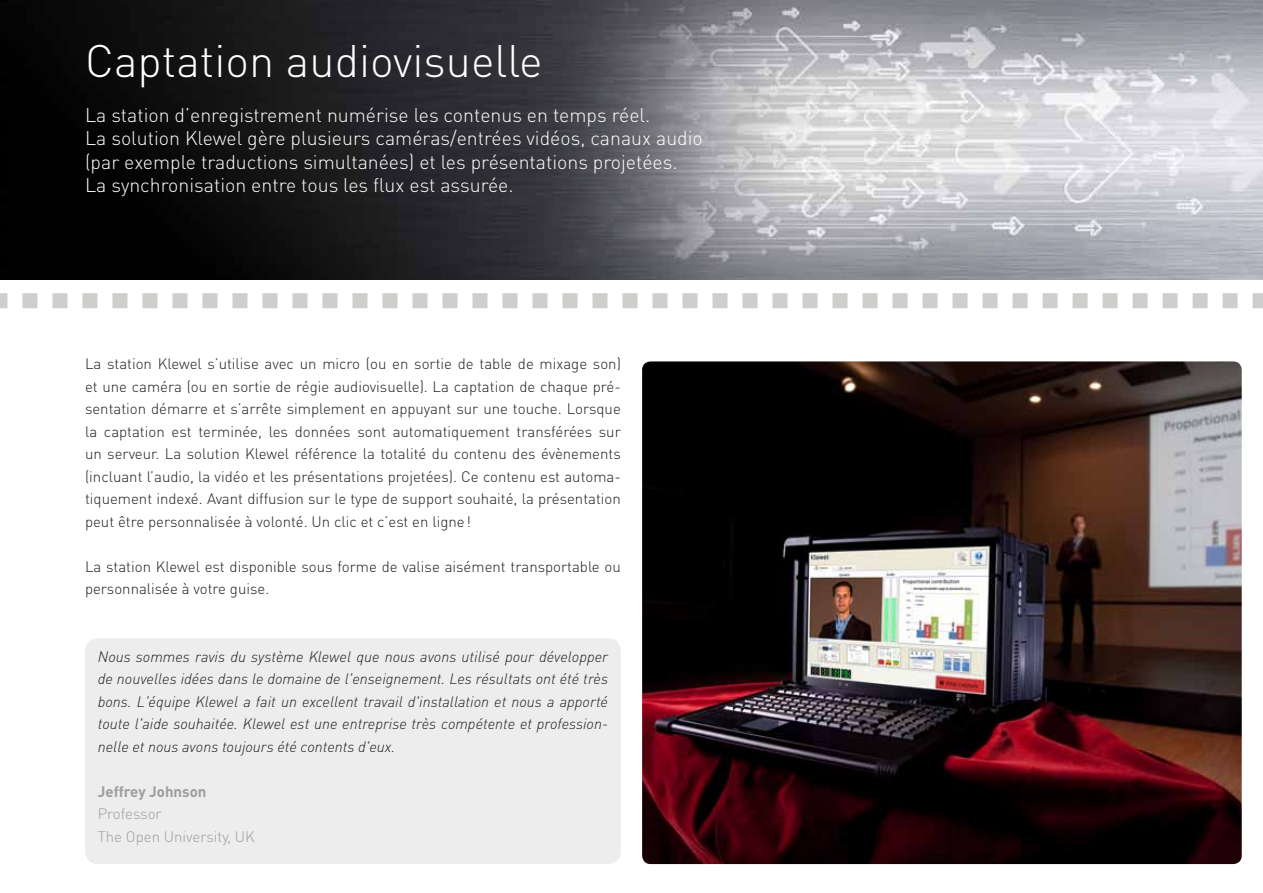
<style>
.page{position:relative;width:1263px;height:893px;background:#fff}
.page>*{position:absolute;margin:0;border:0;box-sizing:border-box;transform-origin:0 0}
.t1{font:300 45px "DIN Pro";color:#fff}
.t2{font:300 19.5px/23.4px "DIN Pro";color:#fff}
.t3{font:300 15px/22.5px "DIN Pro";color:#1d1d1b;text-align:justify}
.t4{font:italic 300 15px/22.5px "DIN";color:#1d1d1b;text-align:justify}
.t5{font:300 15px/22.5px "DIN Pro";color:#9d9d9c}
.t6{font:700 15px "DIN Pro";color:#9d9d9c}
</style>
<div class="page">
<img style="left:0;top:0;width:1263px;height:52px">
<img style="left:642px;top:361px;width:600px;height:503px">
<div style="left:85px;top:638px;width:536px;height:226px;background:#ededed;border-radius:13px"></div>
<svg style="left:0;top:52px;width:1263px;height:257px;background:#7b7b7e"></svg>
<h1 class="t1" style="left:85px;top:30px;width:459px">Captation audiovisuelle</h1>
<p class="t2" style="left:85px;top:102px;width:619px">La station d’enregistrement numérise les contenus en temps réel.<br>La solution Klewel gère plusieurs caméras/entrées vidéos, canaux audio (par exemple traductions simultanées) et les présentations projetées.<br>La synchronisation entre tous les flux est assurée.</p>
<p class="t3" style="left:85px;top:352px;width:537px">La station Klewel s’utilise avec un micro (ou en sortie de table de mixage son) et une caméra (ou en sortie de régie audiovisuelle). La captation de chaque pré&shy;sentation démarre et s’arrête simplement en appuyant sur une touche. Lorsque la captation est terminée, les données sont automatiquement transférées sur un serveur. La solution Klewel référence la totalité du contenu des évènements (incluant l’audio, la vidéo et les présentations projetées). Ce contenu est automa&shy;tiquement indexé. Avant diffusion sur le type de support souhaité, la présentation peut être personnalisée à volonté. Un clic et c’est en ligne!</p>
<p class="t3" style="left:85px;top:554px;width:537px">La station Klewel est disponible sous forme de valise aisément transportable ou personnalisée à votre guise.</p>
<p class="t4" style="left:98px;top:645px;width:512px">Nous sommes ravis du système Klewel que nous avons utilisé pour développer de nouvelles idées dans le domaine de l'enseignement. Les résultats ont été très bons. L'équipe Klewel a fait un excellent travail d'installation et nous a apporté toute l'aide souhaitée. Klewel est une entreprise très compétente et profession&shy;nelle et nous avons toujours été contents d'eux.</p>
<p class="t6" style="left:98px;top:781px;width:110px">Jeffrey Johnson</p>
<p class="t5" style="left:98px;top:802px;width:158px">Professor<br>The Open University, UK</p>
</div>
